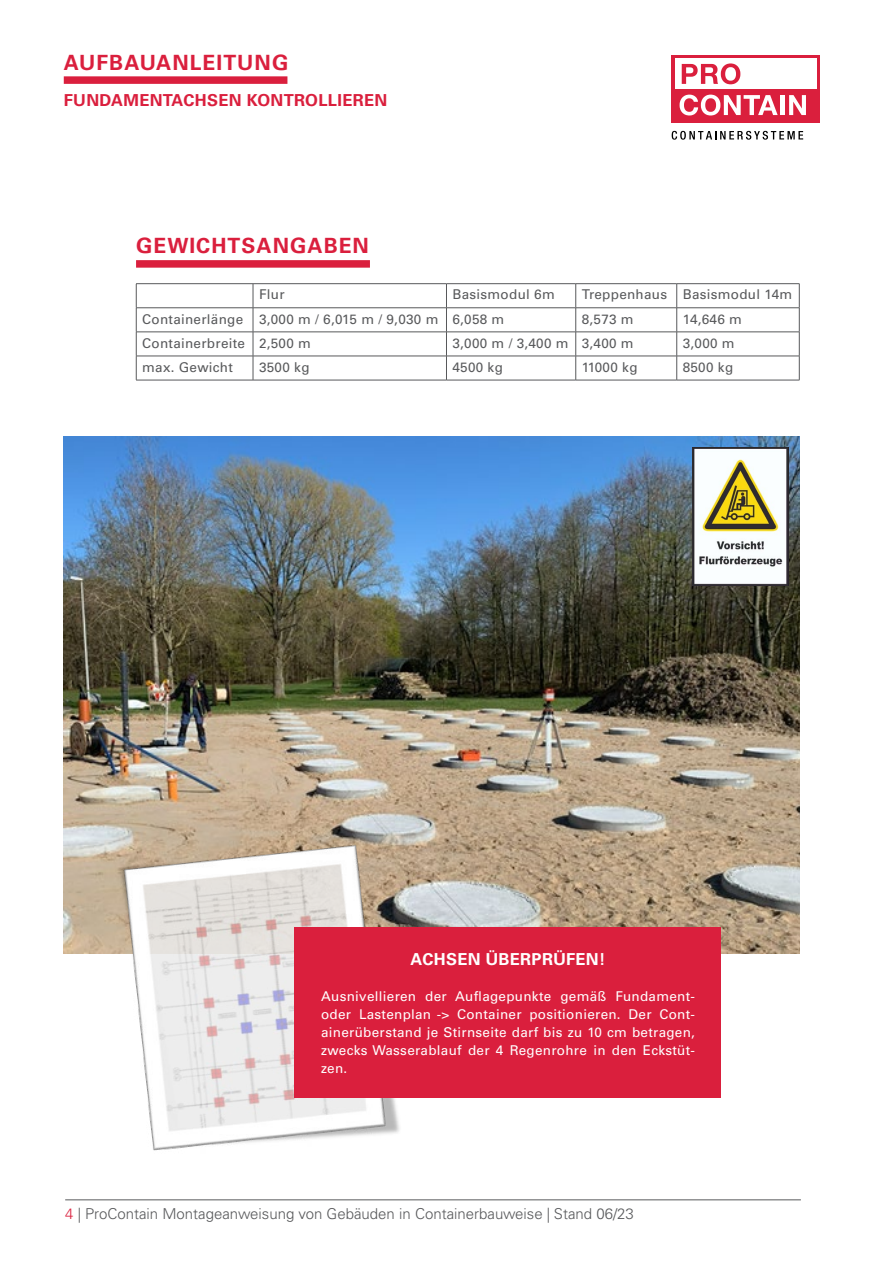
<style>
.page{position:relative;width:893px;height:1263px;background:#fff}
.page>*{position:absolute;margin:0;border:0;box-sizing:border-box;transform-origin:0 0}
.Inhaltsverzeichnis{font:700 21px "Univers LT Pro 65";letter-spacing:.05em;color:#da1f3d}
.Inhaltsverzeichnis-2{font:700 16.5px "Univers LT Pro 65";letter-spacing:.02em;color:#da1f3d}
.Inhaltsverzeichnis-3{font:700 16.5px "Univers LT Pro 65";letter-spacing:.02em;color:#fff}
.t1{font:300 15px "Univers LT Pro 45";color:#58595b}
.Tabelle{font:13.5px/18px "Univers LT Pro 55 Roman";letter-spacing:.02em;color:#fff;text-align:justify}
.Tabelle-2{font:13.5px "Univers LT Pro 55 Roman";letter-spacing:.02em;color:#58595b}
.s1{color:#da1f3d}
</style>
<div class="page">
<hr style="left:65px;top:1199px;width:736px;height:1px;background:#58595b">
<svg style="left:672px;top:131px;width:131px;height:9px"></svg>
<div style="left:671px;top:55px;width:149px;height:67px;background:#da1f3d"></div>
<div style="left:675px;top:59px;width:141px;height:30px;background:#fff"></div>
<svg style="left:682px;top:63px;width:58px;height:21px"></svg>
<svg style="left:680px;top:95px;width:98px;height:20px"></svg>
<div style="left:780px;top:95px;width:5px;height:20px;background:#fff"></div>
<svg style="left:789px;top:95px;width:17px;height:20px"></svg>
<div style="left:64px;top:76px;width:223px;height:8px;background:#da1f3d"></div>
<div style="left:136px;top:260px;width:234px;height:8px;background:#da1f3d"></div>
<hr style="left:136px;top:283px;width:117px;height:1px;background:#58595b">
<hr style="left:253px;top:283px;width:193px;height:1px;background:#58595b">
<hr style="left:446px;top:283px;width:130px;height:1px;background:#58595b">
<hr style="left:576px;top:283px;width:101px;height:1px;background:#58595b">
<hr style="left:677px;top:283px;width:122px;height:1px;background:#58595b">
<hr style="left:136px;top:307px;width:117px;height:1px;background:#58595b">
<hr style="left:253px;top:307px;width:193px;height:1px;background:#58595b">
<hr style="left:446px;top:307px;width:130px;height:1px;background:#58595b">
<hr style="left:576px;top:307px;width:101px;height:1px;background:#58595b">
<hr style="left:677px;top:307px;width:122px;height:1px;background:#58595b">
<hr style="left:136px;top:332px;width:117px;height:1px;background:#58595b">
<hr style="left:253px;top:332px;width:193px;height:1px;background:#58595b">
<hr style="left:446px;top:332px;width:130px;height:1px;background:#58595b">
<hr style="left:576px;top:332px;width:101px;height:1px;background:#58595b">
<hr style="left:677px;top:332px;width:122px;height:1px;background:#58595b">
<hr style="left:136px;top:356px;width:117px;height:1px;background:#58595b">
<svg style="left:136px;top:284px;width:1px;height:96px"></svg>
<hr style="left:253px;top:356px;width:193px;height:1px;background:#58595b">
<svg style="left:253px;top:284px;width:1px;height:96px"></svg>
<hr style="left:446px;top:356px;width:130px;height:1px;background:#58595b">
<svg style="left:446px;top:284px;width:1px;height:96px"></svg>
<hr style="left:576px;top:356px;width:101px;height:1px;background:#58595b">
<svg style="left:575px;top:284px;width:1px;height:96px"></svg>
<hr style="left:677px;top:356px;width:122px;height:1px;background:#58595b">
<svg style="left:676px;top:284px;width:1px;height:96px"></svg>
<svg style="left:799px;top:284px;width:1px;height:96px"></svg>
<hr style="left:136px;top:380px;width:117px;height:1px;background:#58595b">
<hr style="left:253px;top:380px;width:193px;height:1px;background:#58595b">
<hr style="left:446px;top:380px;width:130px;height:1px;background:#58595b">
<hr style="left:576px;top:380px;width:101px;height:1px;background:#58595b">
<hr style="left:677px;top:380px;width:122px;height:1px;background:#58595b">
<img style="left:64px;top:436px;width:735px;height:517px">
<img style="left:692px;top:448px;width:96px;height:137px">
<img style="left:113px;top:834px;width:293px;height:317px">
<div style="left:294px;top:927px;width:426px;height:170px;background:#da1f3d"></div>
<p class="Inhaltsverzeichnis" style="left:64px;top:51px;width:226px">AUFBAUANLEITUNG</p>
<p class="Inhaltsverzeichnis-2" style="left:64px;top:91px;width:325px">FUNDAMENTACHSEN KONTROLLIEREN</p>
<p class="Inhaltsverzeichnis" style="left:136px;top:233px;width:234px">GEWICHTSANGABEN</p>
<p class="Tabelle-2" style="left:259px;top:287px;width:27px">Flur</p>
<p class="Tabelle-2" style="left:452px;top:287px;width:104px">Basismodul 6m</p>
<p class="Tabelle-2" style="left:582px;top:287px;width:87px">Treppenhaus</p>
<p class="Tabelle-2" style="left:683px;top:287px;width:111px">Basismodul 14m</p>
<p class="Tabelle-2" style="left:142px;top:311px;width:103px">Containerlänge</p>
<p class="Tabelle-2" style="left:259px;top:311px;width:181px">3,000 m / 6,015 m / 9,030 m</p>
<p class="Tabelle-2" style="left:452px;top:311px;width:53px">6,058 m</p>
<p class="Tabelle-2" style="left:582px;top:311px;width:53px">8,573 m</p>
<p class="Tabelle-2" style="left:683px;top:311px;width:61px">14,646 m</p>
<p class="Tabelle-2" style="left:142px;top:335px;width:104px">Containerbreite</p>
<p class="Tabelle-2" style="left:259px;top:335px;width:53px">2,500 m</p>
<p class="Tabelle-2" style="left:452px;top:335px;width:118px">3,000 m / 3,400 m</p>
<p class="Tabelle-2" style="left:582px;top:335px;width:53px">3,400 m</p>
<p class="Tabelle-2" style="left:683px;top:335px;width:53px">3,000 m</p>
<p class="Tabelle-2" style="left:142px;top:359px;width:92px">max. Gewicht</p>
<p class="Tabelle-2" style="left:259px;top:359px;width:52px">3500 kg</p>
<p class="Tabelle-2" style="left:452px;top:359px;width:52px">4500 kg</p>
<p class="Tabelle-2" style="left:582px;top:359px;width:57px">11000 kg</p>
<p class="Tabelle-2" style="left:683px;top:359px;width:52px">8500 kg</p>
<p class="Inhaltsverzeichnis-3" style="left:411px;top:949px;width:196px">ACHSEN ÜBERPRÜFEN!</p>
<p class="Tabelle" style="left:321px;top:987px;width:375px">Ausnivellieren der Auflagepunkte gemäß Fundament&shy;oder Lastenplan -&gt; Container positionieren. Der Cont&shy;ainerüberstand je Stirnseite darf bis zu 10 cm betragen, zwecks Wasserablauf der 4 Regenrohre in den Eckstüt&shy;zen.</p>
<p class="t1" style="left:65px;top:1203px;width:570px"><span class="s1">4</span> | ProContain Montageanweisung von Gebäuden in Containerbauweise | Stand 06/23</p>
</div>
